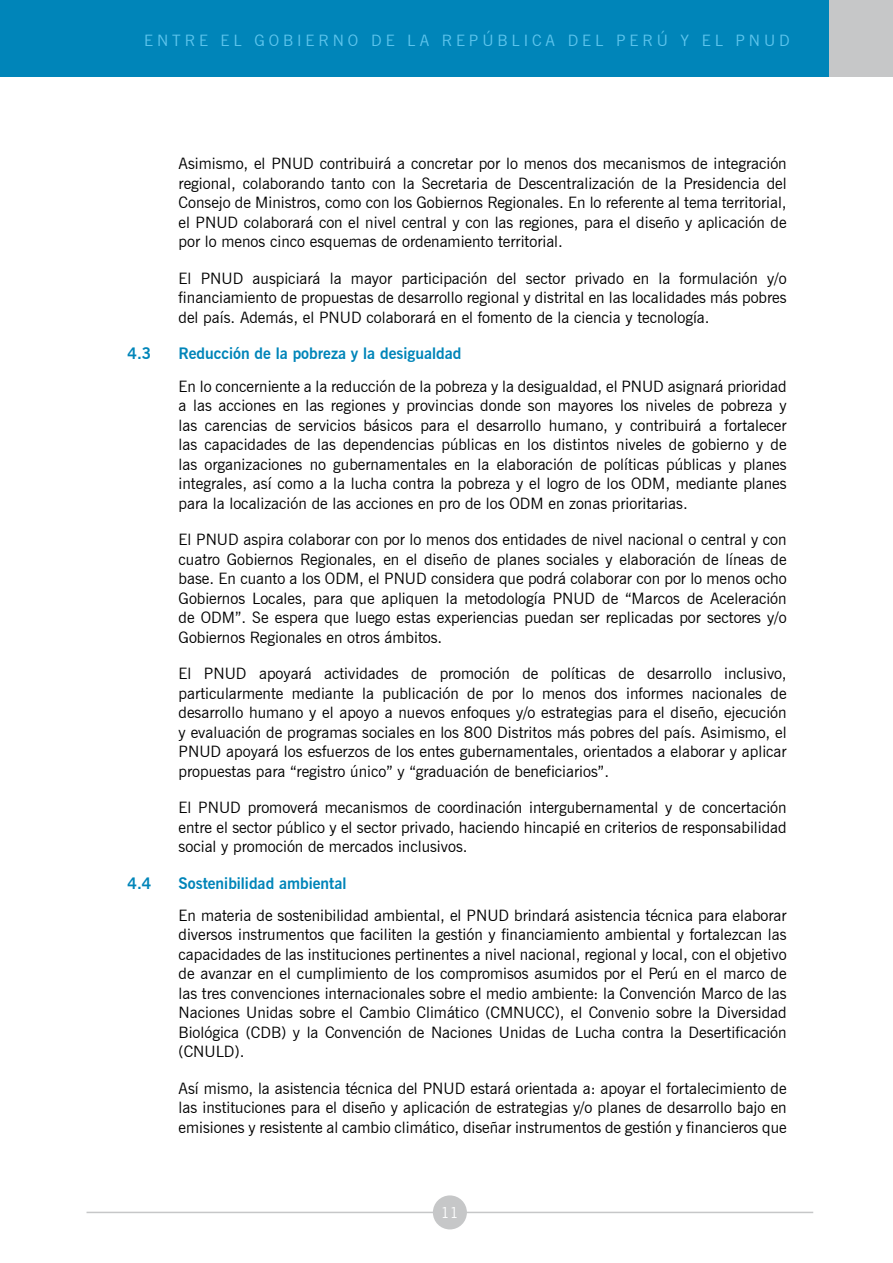
<style>
.page{position:relative;width:893px;height:1263px;background:#fff}
.page>*{position:absolute;margin:0;border:0;box-sizing:border-box;transform-origin:0 0}
.t1{font:15.75px/19.5px "News Gothic BT";color:#000;text-align:justify}
.t2{font:700 15.75px "News Gothic BT";color:#0085b9}
.t3{font:15.75px "News Gothic BT";letter-spacing:.25em;color:#5ec5ed}
.t4{font:15px "News Gothic BT";color:#fff}
</style>
<div class="page">
<hr style="left:87px;top:1212px;width:726px;height:1px;background:#c6c7c8">
<div style="left:0;top:0;width:893px;height:77px;background:#0085b9"></div>
<div style="left:829px;top:0;width:64px;height:77px;background:#c6c7c8"></div>
<div style="left:433px;top:1195px;width:34px;height:34px;background:#c6c7c8;border-radius:50%"></div>
<p class="t3" style="left:144px;top:31px;width:647px">ENTRE EL GOBIERNO DE LA REPÚBLICA DEL PERÚ Y EL PNUD</p>
<p class="t1" style="left:179px;top:154px;width:610px">Asimismo, el PNUD contribuirá a concretar por lo menos dos mecanismos de integración regional, colaborando tanto con la Secretaria de Descentralización de la Presidencia del Consejo de Ministros, como con los Gobiernos Regionales. En lo referente al tema territorial, el PNUD colaborará con el nivel central y con las regiones, para el diseño y aplicación de por lo menos cinco esquemas de ordenamiento territorial.</p>
<p class="t1" style="left:179px;top:268px;width:610px">El PNUD auspiciará la mayor participación del sector privado en la formulación y/o financiamiento de propuestas de desarrollo regional y distrital en las localidades más pobres del país. Además, el PNUD colaborará en el fomento de la ciencia y tecnología.</p>
<p class="t2" style="left:128px;top:344px;width:25px">4.3</p>
<p class="t2" style="left:179px;top:344px;width:284px">Reducción de la pobreza y la desigualdad</p>
<p class="t1" style="left:179px;top:376px;width:610px">En lo concerniente a la reducción de la pobreza y la desigualdad, el PNUD asignará prioridad a las acciones en las regiones y provincias donde son mayores los niveles de pobreza y las carencias de servicios básicos para el desarrollo humano, y contribuirá a fortalecer las capacidades de las dependencias públicas en los distintos niveles de gobierno y de las organizaciones no gubernamentales en la elaboración de políticas públicas y planes integrales, así como a la lucha contra la pobreza y el logro de los ODM, mediante planes para la localización de las acciones en pro de los ODM en zonas prioritarias.</p>
<p class="t1" style="left:179px;top:530px;width:610px">El PNUD aspira colaborar con por lo menos dos entidades de nivel nacional o central y con cuatro Gobiernos Regionales, en el diseño de planes sociales y elaboración de líneas de base. En cuanto a los ODM, el PNUD considera que podrá colaborar con por lo menos ocho Gobiernos Locales, para que apliquen la metodología PNUD de “Marcos de Aceleración de ODM”. Se espera que luego estas experiencias puedan ser replicadas por sectores y/o Gobiernos Regionales en otros ámbitos.</p>
<p class="t1" style="left:179px;top:664px;width:610px">El PNUD apoyará actividades de promoción de políticas de desarrollo inclusivo, particularmente mediante la publicación de por lo menos dos informes nacionales de desarrollo humano y el apoyo a nuevos enfoques y/o estrategias para el diseño, ejecución y evaluación de programas sociales en los 800 Distritos más pobres del país. Asimismo, el PNUD apoyará los esfuerzos de los entes gubernamentales, orientados a elaborar y aplicar propuestas para “registro único” y “graduación de beneficiarios”.</p>
<p class="t1" style="left:179px;top:798px;width:610px">El PNUD promoverá mecanismos de coordinación intergubernamental y de concertación entre el sector público y el sector privado, haciendo hincapié en criterios de responsabilidad social y promoción de mercados inclusivos.</p>
<p class="t2" style="left:128px;top:873px;width:25px">4.4</p>
<p class="t2" style="left:179px;top:873px;width:169px">Sostenibilidad ambiental</p>
<p class="t1" style="left:179px;top:905px;width:610px">En materia de sostenibilidad ambiental, el PNUD brindará asistencia técnica para elaborar diversos instrumentos que faciliten la gestión y financiamiento ambiental y fortalezcan las capacidades de las instituciones pertinentes a nivel nacional, regional y local, con el objetivo de avanzar en el cumplimiento de los compromisos asumidos por el Perú en el marco de las tres convenciones internacionales sobre el medio ambiente: la Convención Marco de las Naciones Unidas sobre el Cambio Climático (CMNUCC), el Convenio sobre la Diversidad Biológica (CDB) y la Convención de Naciones Unidas de Lucha contra la Desertificación (CNULD).</p>
<p class="t1" style="left:179px;top:1078px;width:610px">Así mismo, la asistencia técnica del PNUD estará orientada a: apoyar el fortalecimiento de las instituciones para el diseño y aplicación de estrategias y/o planes de desarrollo bajo en emisiones y resistente al cambio climático, diseñar instrumentos de gestión y financieros que</p>
<p class="t4" style="left:441px;top:1203px;width:20px">11</p>
</div>
